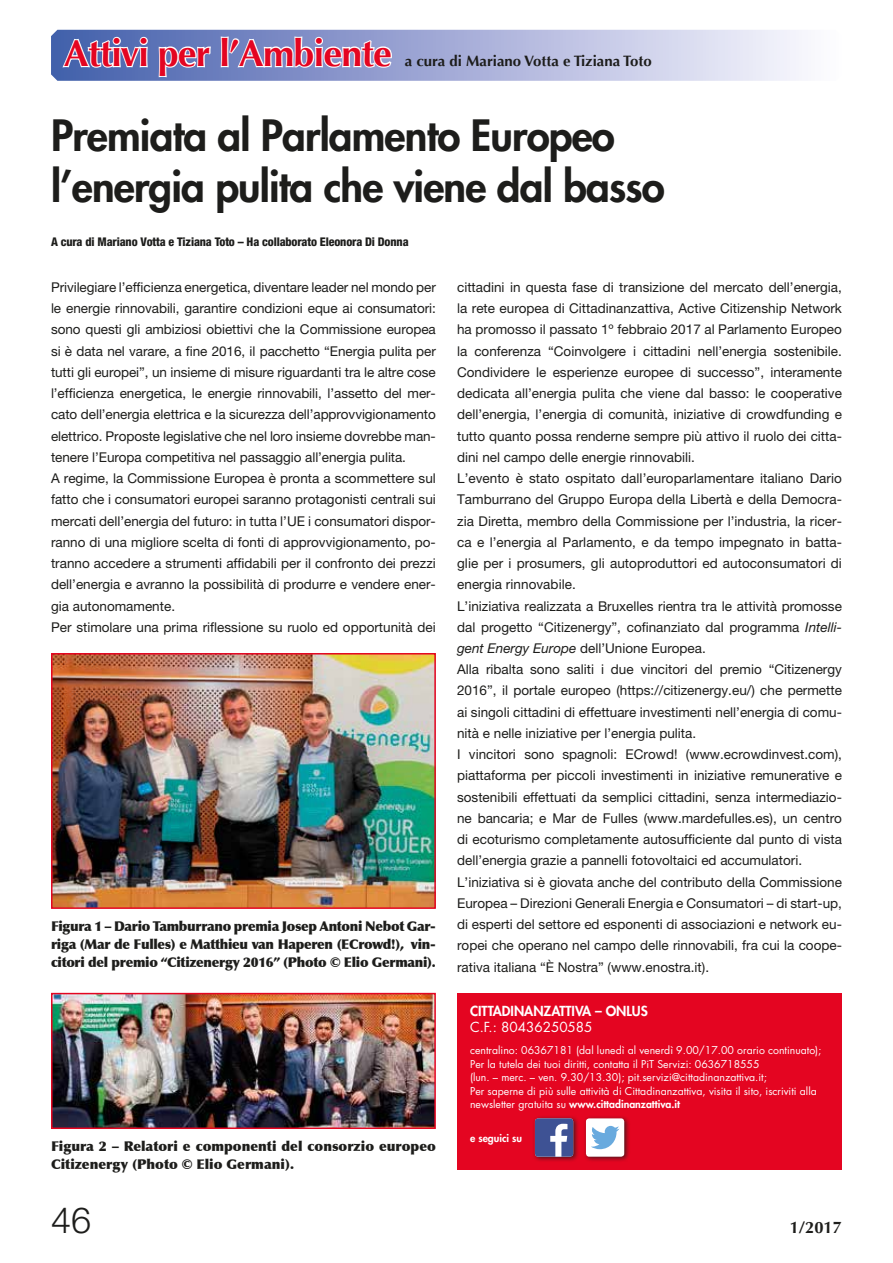
<style>
.page{position:relative;width:893px;height:1263px;background:#fff}
.page>*{position:absolute;margin:0;border:0;box-sizing:border-box;transform-origin:0 0}
.t1{font:800 42px/51px "Futura";letter-spacing:-.02em;color:#1d1d1b}
.t2{font:700 37.5px "Optima";letter-spacing:-.02em;color:#e40521}
.t3{font:300 36px "Helvetica Neue";color:#1d1d1b}
.t4{font:700 16.5px "Optima";color:#1d1d1b}
.t5{font:700 15px "Optima";color:#1d1d1b}
.t6{font:13.5px/21.3px "Helvetica Neue";color:#1d1d1b}
.t7{font:900 13.5px/18px "Optima";color:#1d1d1b;text-align:justify}
.t8{font:800 13.5px "Futura";color:#fff}
.t9{font:13.5px "Futura";color:#fff}
.t10{font:800 condensed 12px "Helvetica Neue";letter-spacing:-.01em;color:#1d1d1b}
.t11{font:10.5px/13.5px "Futura";color:#fff}
.t12{font:800 10.5px "Futura";color:#fff}
.s1{font-style:italic}
.s2{font-weight:800}
</style>
<div class="page">
<svg style="left:51px;top:29px;width:748px;height:52px;background:#acb5da"></svg>
<div style="left:458px;top:993px;width:384px;height:176px;background:#e40521"></div>
<div style="left:532px;top:1115px;width:47px;height:48px;background:#1d1d1b;opacity:.75"></div>
<svg style="left:535px;top:1118px;width:38px;height:39px"></svg>
<div style="left:583px;top:1115px;width:47px;height:48px;background:#1d1d1b;opacity:.75"></div>
<div style="left:586px;top:1118px;width:38px;height:39px;background:#fff;border-radius:3px"></div>
<svg style="left:591px;top:1126px;width:28px;height:23px"></svg>
<img style="left:54px;top:656px;width:379px;height:250px">
<div style="left:51px;top:653px;width:385px;height:256px;border:2px solid #e40521"></div>
<img style="left:54px;top:996px;width:379px;height:130px">
<div style="left:51px;top:993px;width:385px;height:136px;border:2px solid #e40521"></div>
<h2 class="t2" style="left:64px;top:31px;width:330px">Attivi per l’Ambiente</h2>
<p class="t5" style="left:405px;top:52px;width:249px">a cura di Mariano Votta e Tiziana Toto</p>
<h1 class="t1" style="left:51px;top:109px;width:615px">Premiata al Parlamento Europeo l’energia pulita che viene dal basso</h1>
<p class="t10" style="left:51px;top:235px;width:359px">A cura di Mariano Votta e Tiziana Toto – Ha collaborato Eleonora Di Donna</p>
<p class="t6" style="left:51px;top:276px;width:386px">Privilegiare l’efficienza energetica, diventare leader nel mondo per le energie rinnovabili, garantire condizioni eque ai consumatori: sono questi gli ambiziosi obiettivi che la Commissione europea si è data nel varare, a fine 2016, il pacchetto “Energia pulita per tutti gli europei”, un insieme di misure riguardanti tra le altre cose l’efficienza energetica, le energie rinnovabili, l’assetto del mer&shy;cato dell’energia elettrica e la sicurezza dell’approvvigionamento elettrico. Proposte legislative che nel loro insieme dovrebbe man&shy;tenere l’Europa competitiva nel passaggio all’energia pulita.<br>A regime, la Commissione Europea è pronta a scommettere sul fatto che i consumatori europei saranno protagonisti centrali sui mercati dell’energia del futuro: in tutta l’UE i consumatori dispor&shy;ranno di una migliore scelta di fonti di approvvigionamento, po&shy;tranno accedere a strumenti affidabili per il confronto dei prezzi dell’energia e avranno la possibilità di produrre e vendere ener&shy;gia autonomamente.<br>Per stimolare una prima riflessione su ruolo ed opportunità dei</p>
<p class="t7" style="left:51px;top:917px;width:386px">Figura 1 – Dario Tamburrano premia Josep Antoni Nebot Gar&shy;riga (Mar de Fulles) e Matthieu van Haperen (ECrowd!), vin&shy;citori del premio “Citizenergy 2016” (Photo © Elio Germani).</p>
<p class="t7" style="left:51px;top:1138px;width:386px">Figura 2 – Relatori e componenti del consorzio europeo<br>Citizenergy (Photo © Elio Germani).</p>
<h3 class="t3" style="left:51px;top:1198px;width:42px">46</h3>
<p class="t6" style="left:457px;top:276px;width:386px">cittadini in questa fase di transizione del mercato dell’energia, la rete europea di Cittadinanzattiva, Active Citizenship Network ha promosso il passato 1º febbraio 2017 al Parlamento Europeo la conferenza “Coinvolgere i cittadini nell’energia sostenibile.<br>Condividere le esperienze europee di successo”, interamente dedicata all’energia pulita che viene dal basso: le cooperative dell’energia, l’energia di comunità, iniziative di crowdfunding e tutto quanto possa renderne sempre più attivo il ruolo dei citta&shy;dini nel campo delle energie rinnovabili.<br>L’evento è stato ospitato dall’europarlamentare italiano Dario Tamburrano del Gruppo Europa della Libertà e della Democra&shy;zia Diretta, membro della Commissione per l’industria, la ricer&shy;ca e l’energia al Parlamento, e da tempo impegnato in batta&shy;glie per i prosumers, gli autoproduttori ed autoconsumatori di energia rinnovabile.<br>L’iniziativa realizzata a Bruxelles rientra tra le attività promosse dal progetto “Citizenergy”, cofinanziato dal programma <span class="s1">Intelli&shy;gent Energy Europe</span> dell’Unione Europea.<br>Alla ribalta sono saliti i due vincitori del premio “Citizenergy 2016”, il portale europeo (https://citizenergy.eu/) che permette ai singoli cittadini di effettuare investimenti nell’energia di comu&shy;nità e nelle iniziative per l’energia pulita.<br>I vincitori sono spagnoli: ECrowd! (www.ecrowdinvest.com), piattaforma per piccoli investimenti in iniziative remunerative e sostenibili effettuati da semplici cittadini, senza intermediazio&shy;ne bancaria; e Mar de Fulles (www.mardefulles.es), un centro di ecoturismo completamente autosufficiente dal punto di vista dell’energia grazie a pannelli fotovoltaici ed accumulatori.<br>L’iniziativa si è giovata anche del contributo della Commissione Europea – Direzioni Generali Energia e Consumatori – di start-up, di esperti del settore ed esponenti di associazioni e network eu&shy;ropei che operano nel campo delle rinnovabili, fra cui la coope&shy;rativa italiana “È Nostra” (www.enostra.it).</p>
<p class="t8" style="left:470px;top:1001px;width:179px">CITTADINANZATTIVA – ONLUS</p>
<p class="t9" style="left:470px;top:1018px;width:124px">C.F.: 80436250585</p>
<p class="t11" style="left:470px;top:1043px;width:353px">centralino: 06367181 (dal lunedì al venerdì 9.00/17.00 orario continuato); Per la tutela dei tuoi diritti, contatta il PiT Servizi: 0636718555<br>(lun. – merc. – ven. 9.30/13.30); pit.servizi@cittadinanzattiva.it;<br>Per saperne di più sulle attività di Cittadinanzattiva, visita il sito, iscriviti alla newsletter gratuita su <span class="s2">www.cittadinanzattiva.it</span></p>
<p class="t12" style="left:470px;top:1130px;width:54px">e seguici su</p>
<p class="t4" style="left:790px;top:1218px;width:54px">1/2017</p>
</div>
